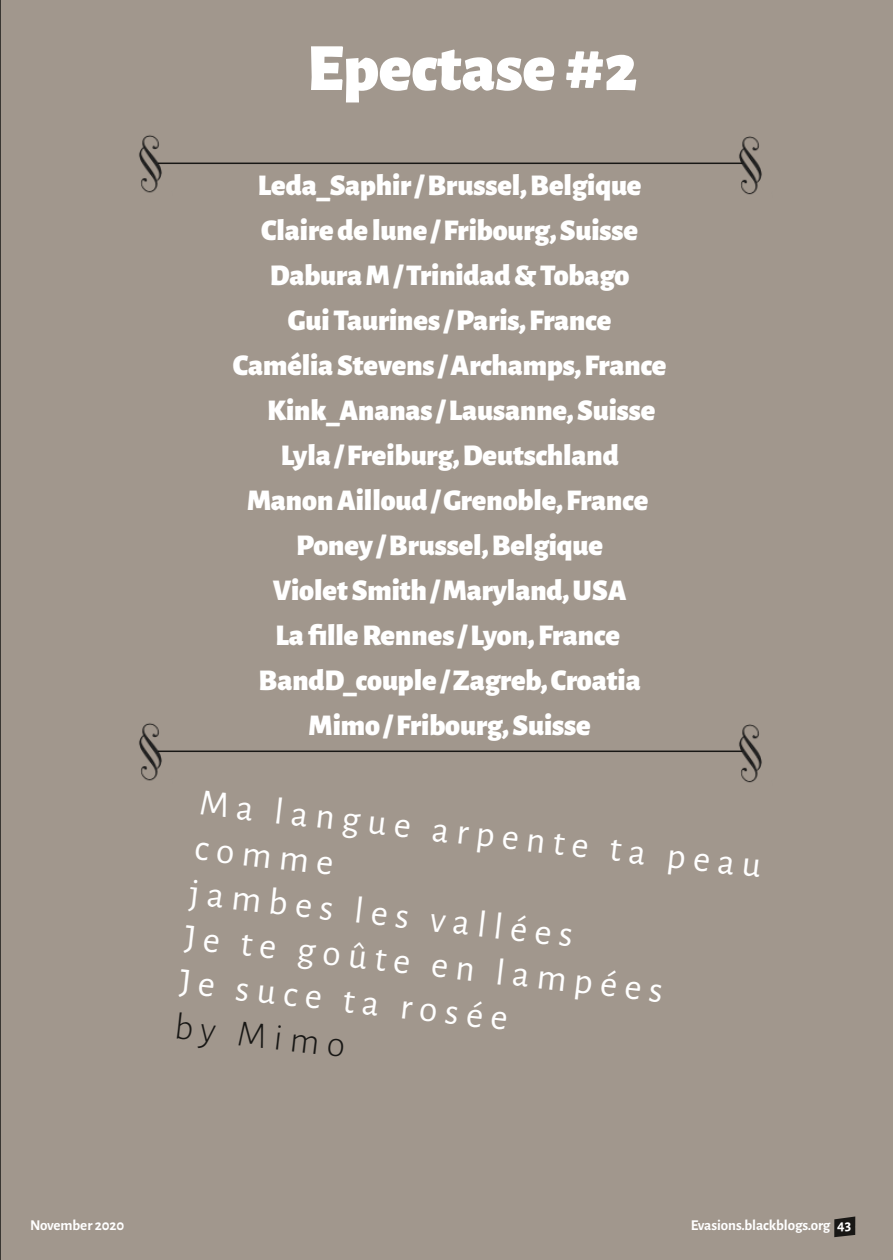
<style>
.page{position:relative;width:893px;height:1260px;background:#fff}
.page>*{position:absolute;margin:0;border:0;box-sizing:border-box;transform-origin:0 0}
.t1{font:900 67.5px "Alegreya Sans";color:#fff}
.t2{font:37.5px/43.3px "Alegreya Sans";color:#fff}
.t3{font:300 37.5px "Alegreya Sans";color:#181715}
.t4{font:900 30px "Alegreya Sans";letter-spacing:-.005em;color:#fff}
.t5{font:700 15px "Alegreya Sans";letter-spacing:-.005em;color:#fff}
</style>
<div class="page">
<div style="left:0;top:0;width:892px;height:1260px;background:#a1978d"></div>
<hr style="left:158px;top:163px;width:584px;height:1px;background:#181715">
<img style="left:117px;top:124px;width:55px;height:78px">
<img style="left:717px;top:126px;width:55px;height:77px">
<hr style="left:158px;top:751px;width:584px;height:1px;background:#181715">
<img style="left:117px;top:712px;width:55px;height:78px">
<img style="left:717px;top:714px;width:55px;height:77px">
<svg style="left:834px;top:1216px;width:21px;height:21px"></svg>
<svg style="left:183px;top:924px;width:36px;height:29px"></svg>
<h1 class="t1" style="left:307px;top:29px;width:332px">Epectase#2</h1>
<p class="t4" style="left:258px;top:168px;width:385px">Leda_Saphir/Brussel,Belgique</p>
<p class="t4" style="left:261px;top:213px;width:379px">Clairede lune / Fribourg,Suisse</p>
<p class="t4" style="left:270px;top:258px;width:361px">DaburaM/Trinidad&amp;Tobago</p>
<p class="t4" style="left:288px;top:303px;width:325px">GuiTaurines /Paris,France</p>
<p class="t4" style="left:233px;top:348px;width:435px">CaméliaStevens /Archamps,France</p>
<p class="t4" style="left:267px;top:393px;width:390px">Kink_Ananas / Lausanne,Suisse</p>
<p class="t4" style="left:281px;top:438px;width:339px">Lyla / Freiburg,Deutschland</p>
<p class="t4" style="left:247px;top:483px;width:403px">ManonAilloud/Grenoble,France</p>
<p class="t4" style="left:296px;top:528px;width:308px">Poney /Brussel,Belgique</p>
<p class="t4" style="left:273px;top:573px;width:355px">VioletSmith/Maryland,USA</p>
<p class="t4" style="left:275px;top:618px;width:346px">LafilleRennes / Lyon,France</p>
<p class="t4" style="left:258px;top:663px;width:383px">BandD_couple /Zagreb,Croatia</p>
<p class="t4" style="left:308px;top:708px;width:284px">Mimo / Fribourg,Suisse</p>
<p class="t2" style="left:201px;top:784px;width:566px;rotate:6deg">Ma langue arpente ta peau comme</p>
<p class="t2" style="left:192px;top:873px;width:387px;rotate:6deg">jambes les vallées</p>
<p class="t2" style="left:243px;top:924px;width:426px;rotate:6deg">te goûte en lampées</p>
<p class="t2" style="left:182px;top:962px;width:331px;rotate:6deg">Je suce ta rosée</p>
<p class="t3" style="left:177px;top:1005px;width:173px;rotate:6deg">by Mimo</p>
<p class="t5" style="left:30px;top:1217px;width:96px">November 2020</p>
<p class="t5" style="left:691px;top:1217px;width:166px">Evasions.blackblogs.org 4433</p>
</div>
